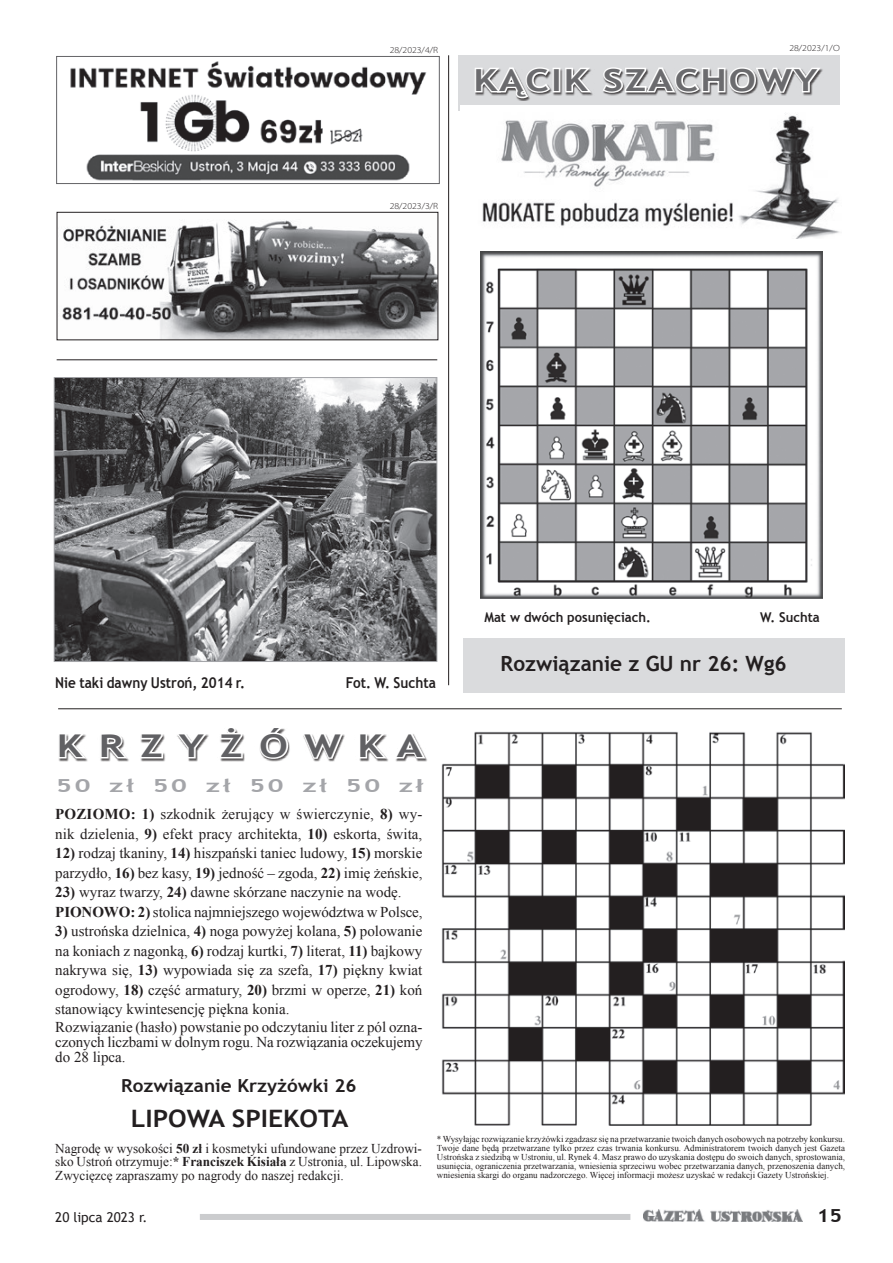
<style>
.page{position:relative;width:893px;height:1263px;background:#fff}
.page>*{position:absolute;margin:0;border:0;box-sizing:border-box;transform-origin:0 0}
.t1{font:700 31.35px "Trebuchet MS";color:#616164;scale:1.31 1}
.t2{font:700 30.3px "Trebuchet MS";letter-spacing:.05em;color:#6b6b6e;scale:1.27 1}
.t3{font:700 24px "Trebuchet MS";color:#231f20;scale:1.1 1}
.t4{font:700 21px "Trebuchet MS";color:#231f20}
.t5{font:700 18px "Trebuchet MS";color:#231f20;scale:1.05 1}
.t6{font:700 18px "Trebuchet MS";letter-spacing:.1em;color:#a4a5a9;scale:1.5 1}
.t7{font:700 18px "Trebuchet MS";color:#231f20;scale:1.2 1}
.t8{font:15px/19.5px "Times New Roman";color:#231f20}
.t9{font:700 15px "Trebuchet MS";color:#231f20;scale:.9 1}
.t10{font:13.5px/13.5px "Times New Roman";color:#231f20;text-align:justify}
.t11{font:700 13.5px "Trebuchet MS";color:#231f20;scale:.96 1}
.t12{font:13.5px "Trebuchet MS";color:#231f20}
.t13{font:9px/9px "Times New Roman";color:#231f20;text-align:justify}
.t14{font:300 semi-expanded 9px "Myriad Pro";color:#231f20}
.s1{font-family:"Arial"}
.s2{font-weight:700}
</style>
<div class="page">
<img style="left:643px;top:1209px;width:160px;height:13px">
<div style="left:200px;top:1214px;width:430px;height:6px;background:#cbccce"></div>
<div style="left:463px;top:638px;width:381px;height:54px;background:#dadbdd"></div>
<img style="left:62px;top:220px;width:374px;height:118px">
<div style="left:57px;top:212px;width:381px;height:128px;border:1px solid #231f20"></div>
<hr style="left:58px;top:708px;width:784px;height:1px;background:#231f20">
<svg style="left:58px;top:734px;width:30px;height:27px"></svg>
<svg style="left:100px;top:735px;width:28px;height:26px"></svg>
<svg style="left:140px;top:734px;width:25px;height:26px"></svg>
<svg style="left:177px;top:734px;width:31px;height:26px"></svg>
<svg style="left:220px;top:729px;width:24px;height:31px"></svg>
<svg style="left:259px;top:728px;width:31px;height:32px"></svg>
<svg style="left:303px;top:734px;width:42px;height:26px"></svg>
<svg style="left:359px;top:734px;width:68px;height:27px"></svg>
<img style="left:441px;top:731px;width:403px;height:395px">
<div style="left:458px;top:55px;width:382px;height:55px;background:#dadbdd"></div>
<img style="left:480px;top:252px;width:343px;height:347px">
<div style="left:475px;top:68px;width:349px;height:33px;background:#231f20;opacity:.75"></div>
<svg style="left:475px;top:67px;width:77px;height:34px"></svg>
<div style="left:553px;top:68px;width:7px;height:24px;border:3px solid #fff"></div>
<svg style="left:564px;top:68px;width:29px;height:27px"></svg>
<svg style="left:601px;top:67px;width:221px;height:28px"></svg>
<hr style="left:448px;top:55px;width:1px;height:630px;background:#231f20">
<img style="left:70px;top:61px;width:357px;height:120px">
<div style="left:56px;top:56px;width:384px;height:128px;border:1px solid #636366"></div>
<hr style="left:57px;top:359px;width:380px;height:1px;background:#231f20">
<img style="left:56px;top:379px;width:379px;height:281px">
<div style="left:54px;top:377px;width:383px;height:285px;border:1px solid #a4a5a9"></div>
<img style="left:461px;top:106px;width:379px;height:132px">
<p class="t14" style="left:390px;top:45px;width:50px">28/2023/4/R</p>
<p class="t14" style="left:789px;top:43px;width:52px">28/2023/1/O</p>
<h2 class="t2" style="left:473px;top:61px;width:273px">KĄCIK SZACHOWY</h2>
<p class="t14" style="left:390px;top:201px;width:50px">28/2023/3/R</p>
<p class="t9" style="left:55px;top:673px;width:212px">Nie taki dawny Ustroń, 2014 r.</p>
<p class="t9" style="left:346px;top:673px;width:102px">Fot. W. Suchta</p>
<h1 class="t1" style="left:57px;top:726px;width:281px">K R Z Y Ż Ó W K A</h1>
<p class="t6" style="left:56px;top:774px;width:246px">50 zł 50 zł 50 zł 50 z<span class="s1">ł</span></p>
<p class="t8" style="left:55px;top:804px;width:369px"><span class="s2">POZIOMO: 1)</span> szkodnik żerujący w świerczynie, <span class="s2">8)</span> wy&shy;nik dzielenia, <span class="s2">9)</span> efekt pracy architekta, <span class="s2">10)</span> eskorta, świta,</p>
<p class="t8" style="left:55px;top:843px;width:369px"><span class="s2">12)</span> rodzaj tkaniny, <span class="s2">14)</span> hiszpański taniec ludowy, <span class="s2">15)</span> morskie parzydło, <span class="s2">16)</span> bez kasy, <span class="s2">19)</span> jedność – zgoda, <span class="s2">22)</span> imię żeńskie,</p>
<p class="t8" style="left:55px;top:882px;width:369px"><span class="s2">23)</span> wyraz twarzy, <span class="s2">24)</span> dawne skórzane naczynie na wodę.<br><span class="s2">PIONOWO: 2)</span> stolica najmniejszego województwa w Polsce,</p>
<p class="t8" style="left:55px;top:921px;width:369px;text-align:justify"><span class="s2">3)</span> ustrońska dzielnica, <span class="s2">4)</span> noga powyżej kolana, <span class="s2">5)</span> polowanie na koniach z nagonką, <span class="s2">6)</span> rodzaj kurtki, <span class="s2">7)</span> literat, <span class="s2">11)</span> bajkowy nakrywa się, <span class="s2">13)</span> wypowiada się za szefa, <span class="s2">17)</span> piękny kwiat ogrodowy, <span class="s2">18)</span> część armatury, <span class="s2">20)</span> brzmi w operze, <span class="s2">21)</span> koń stanowiący kwintesencję piękna konia.</p>
<p class="t8" style="left:55px;top:1019px;width:369px;line-height:15px;text-align:justify">Rozwiązanie (hasło) powstanie po odczytaniu liter z pól ozna&shy;czonych liczbami w dolnym rogu. Na rozwiązania oczekujemy do 28 lipca.</p>
<p class="t5" style="left:121px;top:1075px;width:226px">Rozwiązanie Krzyżówki 26</p>
<h3 class="t3" style="left:131px;top:1103px;width:199px">LIPOWA SPIEKOTA</h3>
<p class="t11" style="left:484px;top:609px;width:175px">Mat w dwóch posunięciach.</p>
<p class="t11" style="left:760px;top:609px;width:64px">W. Suchta</p>
<h3 class="t4" style="left:501px;top:651px;width:287px">Rozwiązanie z GU nr 26: Wg6</h3>
<p class="t10" style="left:55px;top:1141px;width:368px">Nagrodę w wysokości <span class="s2">50 zł</span> i kosmetyki ufundowane przez Uzdrowi&shy;sko Ustroń otrzymuje:<span class="s2">* Franciszek Kisiała</span> z Ustronia, ul. Lipowska.<br>Zwycięzcę zapraszamy po nagrody do naszej redakcji.</p>
<p class="t13" style="left:437px;top:1134px;width:410px">* Wysyłając rozwiązanie krzyżówki zgadzasz się na przetwarzanie twoich danych osobowych na potrzeby konkursu.<br>Twoje dane będą przetwarzane tylko przez czas trwania konkursu. Administratorem twoich danych jest Gazeta Ustrońska z siedzibą w Ustroniu, ul. Rynek 4. Masz prawo do uzyskania dostępu do swoich danych, sprostowania, usunięcia, ograniczenia przetwarzania, wniesienia sprzeciwu wobec przetwarzania danych, przenoszenia danych, wniesienia skargi do organu nadzorczego. Więcej informacji możesz uzyskać w redakcji Gazety Ustrońskiej.</p>
<p class="t12" style="left:55px;top:1209px;width:94px">20 lipca 2023 r.</p>
<p class="t7" style="left:817px;top:1204px;width:23px">15</p>
</div>
